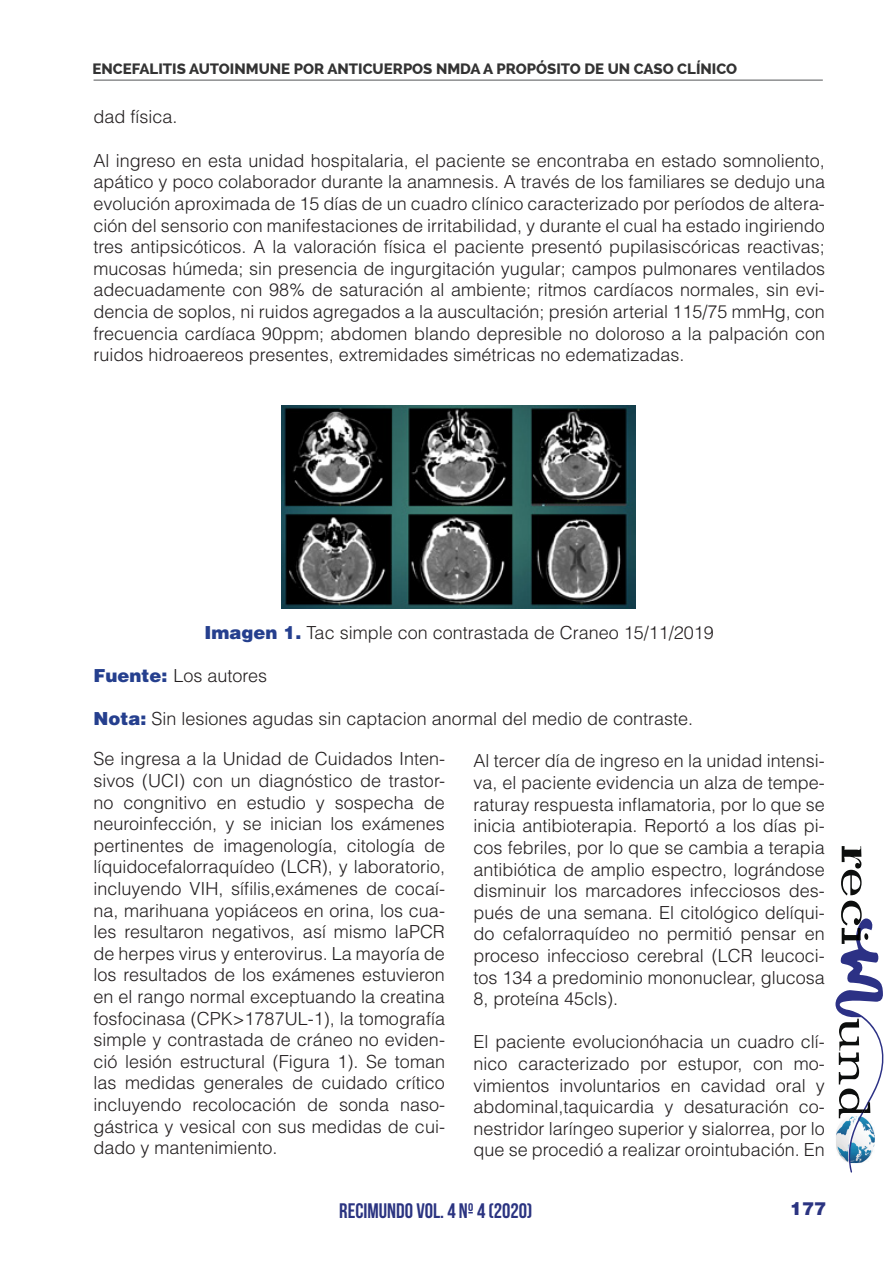
<style>
.page{position:relative;width:893px;height:1263px;background:#fff}
.page>*{position:absolute;margin:0;border:0;box-sizing:border-box;transform-origin:0 0}
.t1{font:21px "Bebas Neue";color:#2b3481}
.t2{font:300 18px/21.6px "Helvetica LT Std";color:#231f20;text-align:justify}
.t3{font:900 18px "Helvetica LT Std";color:#2b3481}
.t4{font:800 15px "Raleway";color:#333}
.s1{font-weight:900;color:#253f8e}
</style>
<div class="page">
<hr style="left:94px;top:80px;width:729px;height:1px;background:#545557">
<svg style="left:841px;top:846px;width:20px;height:49px"></svg>
<svg style="left:835px;top:901px;width:49px;height:272px"></svg>
<img style="left:281px;top:406px;width:354px;height:202px">
<p class="t4" style="left:92px;top:61px;width:646px">ENCEFALITIS AUTOINMUNE POR ANTICUERPOS NMDA A PROPÓSITO DE UN CASO CLÍNICO</p>
<p class="t2" style="left:94px;top:106px;width:86px">dad física.</p>
<p class="t2" style="left:94px;top:149px;width:733px">Al ingreso en esta unidad hospitalaria, el paciente se encontraba en estado somnoliento, apático y poco colaborador durante la anamnesis. A través de los familiares se dedujo una evolución aproximada de 15 días de un cuadro clínico caracterizado por períodos de altera&shy;ción del sensorio con manifestaciones de irritabilidad, y durante el cual ha estado ingiriendo tres antipsicóticos. A la valoración física el paciente presentó pupilasiscóricas reactivas; mucosas húmeda; sin presencia de ingurgitación yugular; campos pulmonares ventilados adecuadamente con 98% de saturación al ambiente; ritmos cardíacos normales, sin evi&shy;dencia de soplos, ni ruidos agregados a la auscultación; presión arterial 115/75 mmHg, con frecuencia cardíaca 90ppm; abdomen blando depresible no doloroso a la palpación con ruidos hidroaereos presentes, extremidades simétricas no edematizadas.</p>
<p class="t2" style="left:205px;top:621px;width:511px"><span class="s1">Imagen 1.</span> Tac simple con contrastada de Craneo 15/11/2019</p>
<p class="t2" style="left:94px;top:664px;width:175px"><span class="s1">Fuente:</span> Los autores</p>
<p class="t2" style="left:94px;top:708px;width:601px"><span class="s1">Nota:</span> Sin lesiones agudas sin captacion anormal del medio de contraste.</p>
<p class="t2" style="left:94px;top:748px;width:353px">Se ingresa a la Unidad de Cuidados Inten&shy;sivos (UCI) con un diagnóstico de trastor&shy;no congnitivo en estudio y sospecha de neuroinfección, y se inician los exámenes pertinentes de imagenología, citología de líquidocefalorraquídeo (LCR), y laboratorio, incluyendo VIH, sífilis,exámenes de cocaí&shy;na, marihuana yopiáceos en orina, los cua&shy;les resultaron negativos, así mismo laPCR de herpes virus y enterovirus. La mayoría de los resultados de los exámenes estuvieron en el rango normal exceptuando la creatina fosfocinasa (CPK&gt;1787UL-1), la tomografía simple y contrastada de cráneo no eviden&shy;ció lesión estructural (Figura 1). Se toman las medidas generales de cuidado crítico incluyendo recolocación de sonda naso&shy;gástrica y vesical con sus medidas de cui&shy;dado y mantenimiento.</p>
<p class="t2" style="left:473px;top:750px;width:353px">Al tercer día de ingreso en la unidad intensi&shy;va, el paciente evidencia un alza de tempe&shy;raturay respuesta inflamatoria, por lo que se inicia antibioterapia. Reportó a los días pi&shy;cos febriles, por lo que se cambia a terapia antibiótica de amplio espectro, lográndose disminuir los marcadores infecciosos des&shy;pués de una semana. El citológico delíqui&shy;do cefalorraquídeo no permitió pensar en proceso infeccioso cerebral (LCR leucoci&shy;tos 134 a predominio mononuclear, glucosa 8, proteína 45cls).</p>
<p class="t2" style="left:473px;top:1031px;width:353px">El paciente evolucionóhacia un cuadro clí&shy;nico caracterizado por estupor, con mo&shy;vimientos involuntarios en cavidad oral y abdominal,taquicardia y desaturación co&shy;nestridor laríngeo superior y sialorrea, por lo que se procedió a realizar orointubación. En</p>
<p class="t1" style="left:339px;top:1199px;width:195px">RECIMUNDO VOL. 4 Nº 4 (2020)</p>
<p class="t3" style="left:790px;top:1197px;width:38px">177</p>
</div>
